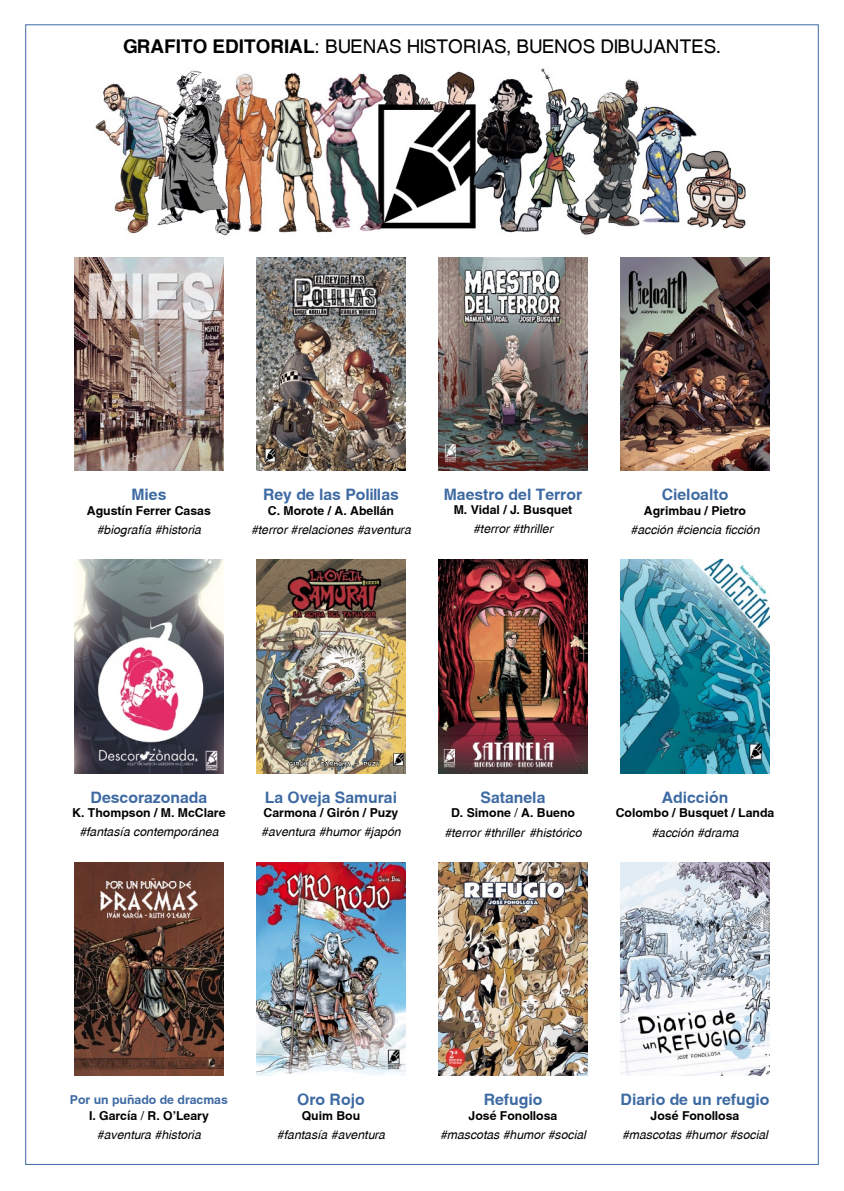
<style>
.page{position:relative;width:844px;height:1191px;background:#fff}
.page>*{position:absolute;margin:0;border:0;box-sizing:border-box;transform-origin:0 0}
.t1{font:18.9px "Swansea";color:#000}
.t2{font:700 15.75px "Swansea";color:#3e6aa3}
.t3{font:italic 12.25px/19.4px "Swansea";color:#000;text-align:center}
.t4{font:700 12.25px "Swansea";color:#000}
.t5{font:700 12.25px/16.4px "Swansea";color:#3e6aa3;text-align:center}
.s1{font-weight:700}
.s2{font-weight:700;font-style:normal}
.s3{font-style:normal}
.s4{color:#000}
.s5{font-weight:400;color:#000}
</style>
<div class="page">
<img style="left:95px;top:68px;width:651px;height:168px">
<img style="left:620px;top:862px;width:149px;height:214px">
<img style="left:620px;top:257px;width:149px;height:213px">
<img style="left:438px;top:257px;width:149px;height:213px">
<img style="left:256px;top:257px;width:149px;height:213px">
<img style="left:74px;top:257px;width:149px;height:213px">
<img style="left:620px;top:560px;width:149px;height:213px">
<img style="left:256px;top:560px;width:149px;height:213px">
<img style="left:74px;top:560px;width:149px;height:213px">
<img style="left:438px;top:560px;width:149px;height:213px">
<img style="left:74px;top:862px;width:149px;height:214px">
<img style="left:438px;top:862px;width:149px;height:214px">
<img style="left:256px;top:862px;width:149px;height:214px">
<h1 class="t1" style="left:123px;top:39px;width:599px"><span class="s1">GRAFITO EDITORIAL</span>: BUENAS HISTORIAS, BUENOS DIBUJANTES.</h1>
<p class="t2" style="left:131px;top:488px;width:37px">Mies</p>
<p class="t4" style="left:87px;top:506px;width:125px">Agustín Ferrer Casas</p>
<p class="t3" style="left:97px;top:521px;width:106px">#biografía #historia</p>
<p class="t2" style="left:263px;top:488px;width:137px">Rey de las Polillas</p>
<p class="t4" style="left:268px;top:506px;width:128px">C. Morote / A. Abellán</p>
<p class="t3" style="left:251px;top:521px;width:161px">#terror #relaciones #aventura</p>
<p class="t2" style="left:443px;top:488px;width:140px">Maestro del Terror</p>
<p class="t4" style="left:453px;top:505px;width:120px">M. Vidal / J. Busquet</p>
<p class="t3" style="left:473px;top:520px;width:81px">#terror #thriller</p>
<p class="t2" style="left:661px;top:488px;width:68px">Cieloalto</p>
<p class="t4" style="left:643px;top:506px;width:104px">Agrimbau / Pietro</p>
<p class="t3" style="left:630px;top:521px;width:130px">#acción #ciencia ficción</p>
<p class="t2" style="left:91px;top:791px;width:118px">Descorazonada</p>
<p class="t4" style="left:72px;top:808px;width:155px">K. Thompson / M. McClare</p>
<p class="t3" style="left:79px;top:823px;width:141px">#fantasía contemporánea</p>
<p class="t2" style="left:265px;top:791px;width:134px">La Oveja Samurai</p>
<p class="t4" style="left:263px;top:808px;width:136px">Carmona / Girón / Puzy</p>
<p class="t3" style="left:261px;top:823px;width:141px">#aventura #humor #japón</p>
<p class="t2" style="left:480px;top:791px;width:66px">Satanela</p>
<p class="t3" style="left:444px;top:804px;width:139px"><span class="s2">D. Simone</span> <span class="s3">/</span> <span class="s2">A. Bueno </span>#terror #thriller #histórico</p>
<p class="t2" style="left:661px;top:791px;width:68px">Adicción</p>
<p class="t4" style="left:615px;top:808px;width:160px">Colombo / Busquet / Landa</p>
<p class="t3" style="left:651px;top:823px;width:89px">#acción #drama</p>
<p class="t5" style="left:70px;top:1092px;width:159px">Por un puñado de dracmas<br><span class="s4">I. García</span> <span class="s5">/</span> <span class="s4">R. O’Leary</span></p>
<p class="t3" style="left:97px;top:1126px;width:105px">#aventura #historia</p>
<p class="t2" style="left:297px;top:1093px;width:69px">Oro Rojo</p>
<p class="t4" style="left:301px;top:1110px;width:60px">Quim Bou</p>
<p class="t3" style="left:277px;top:1126px;width:109px">#fantasía #aventura</p>
<p class="t2" style="left:483px;top:1094px;width:60px">Refugio</p>
<p class="t4" style="left:468px;top:1111px;width:90px">José Fonollosa</p>
<p class="t3" style="left:440px;top:1126px;width:147px">#mascotas #humor #social</p>
<p class="t2" style="left:620px;top:1094px;width:150px">Diario de un refugio</p>
<p class="t4" style="left:650px;top:1111px;width:90px">José Fonollosa</p>
<p class="t3" style="left:622px;top:1126px;width:147px">#mascotas #humor #social</p>
</div>
